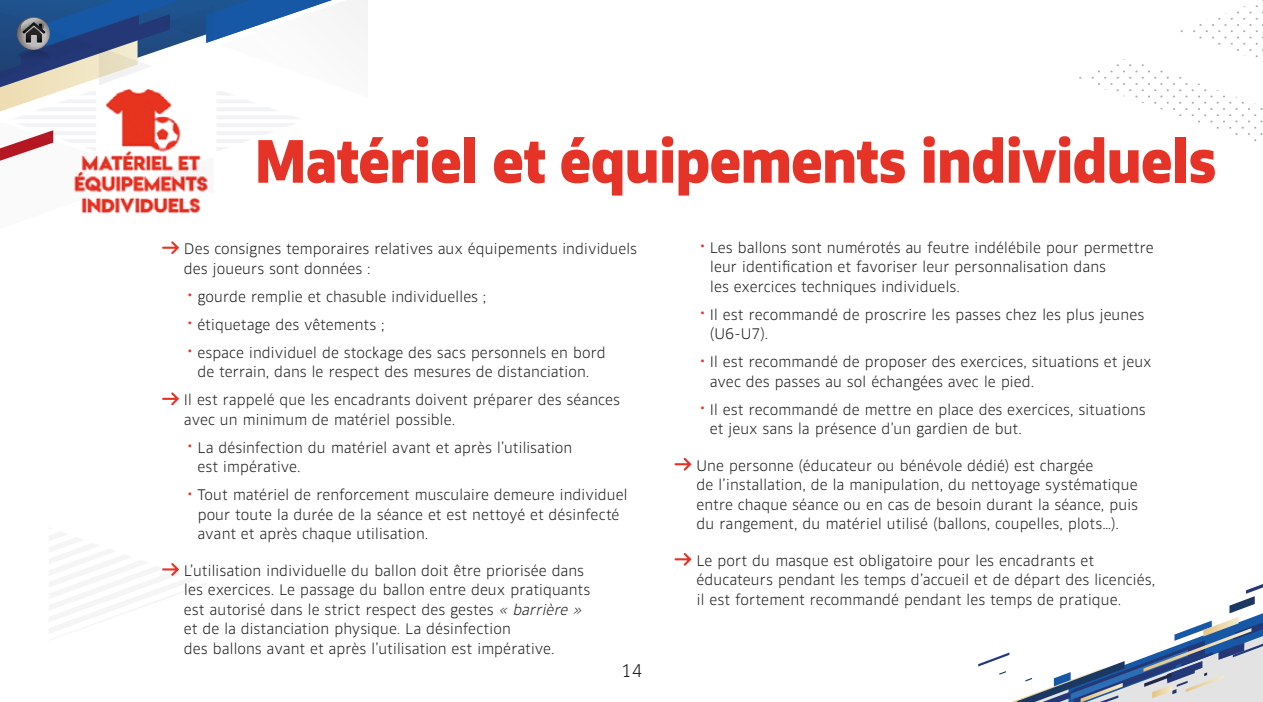
<style>
.page{position:relative;width:1263px;height:702px;background:#fff}
.page>*{position:absolute;margin:0;border:0;box-sizing:border-box;transform-origin:0 0}
.t1{font:60px "FFF Equipe Black";letter-spacing:-.01em;color:#e63328;scale:.92 1}
.t2{font:18px "FFF Equipe Light";color:#1d1d1b}
.t3{font:15px/19.5px "FFF Equipe Light";letter-spacing:-.01em;color:#1d1d1b}
.s1{color:#e63328}
.s2{font-style:italic}
</style>
<div class="page">
<svg style="left:978px;top:584px;width:285px;height:118px"></svg>
<svg style="left:1079px;top:0;width:184px;height:142px"></svg>
<svg style="left:0;top:0;width:368px;height:254px"></svg>
<svg style="left:162px;top:392px;width:17px;height:14px"></svg>
<svg style="left:49px;top:528px;width:157px;height:110px"></svg>
<svg style="left:674px;top:457px;width:18px;height:14px"></svg>
<svg style="left:674px;top:553px;width:18px;height:13px"></svg>
<h1 class="t1" style="left:255px;top:124px;width:1046px">Matériel et équipements individuels</h1>
<p class="t3" style="left:184px;top:239px;width:455px">Des consignes temporaires relatives aux équipements individuels des joueurs sont données :</p>
<p class="t3" style="left:188px;top:286px;width:300px"><span class="s1">•</span> gourde remplie et chasuble individuelles ;</p>
<p class="t3" style="left:188px;top:314px;width:199px"><span class="s1">•</span> étiquetage des vêtements ;</p>
<p class="t3" style="left:188px;top:342px;width:420px;text-align:center"><span class="s1">•</span> espace individuel de stockage des sacs personnels en bord de terrain, dans le respect des mesures de distanciation.</p>
<p class="t3" style="left:184px;top:390px;width:437px">Il est rappelé que les encadrants doivent préparer des séances avec un minimum de matériel possible.</p>
<p class="t3" style="left:197px;top:437px;width:376px;text-indent:-10px"><span class="s1">•</span> La désinfection du matériel avant et après l’utilisation est impérative.</p>
<p class="t3" style="left:197px;top:485px;width:432px;text-indent:-10px"><span class="s1">•</span> Tout matériel de renforcement musculaire demeure individuel pour toute la durée de la séance et est nettoyé et désinfecté avant et après chaque utilisation.</p>
<p class="t3" style="left:184px;top:560px;width:408px">L’utilisation individuelle du ballon doit être priorisée dans les exercices. Le passage du ballon entre deux pratiquants est autorisé dans le strict respect des gestes <span class="s2">« barrière » </span>et de la distanciation physique. La désinfection<br>des ballons avant et après l’utilisation est impérative.</p>
<p class="t2" style="left:620px;top:660px;width:23px">14</p>
<p class="t3" style="left:710px;top:237px;width:445px;text-indent:-10px"><span class="s1">•</span> Les ballons sont numérotés au feutre indélébile pour permettre leur identification et favoriser leur personnalisation dans<br>les exercices techniques individuels.</p>
<p class="t3" style="left:710px;top:304px;width:436px;text-indent:-10px"><span class="s1">•</span> Il est recommandé de proscrire les passes chez les plus jeunes (U6-U7).</p>
<p class="t3" style="left:710px;top:352px;width:443px;text-indent:-10px"><span class="s1">•</span> Il est recommandé de proposer des exercices, situations et jeux avec des passes au sol échangées avec le pied.</p>
<p class="t3" style="left:710px;top:399px;width:437px;text-indent:-10px"><span class="s1">•</span> Il est recommandé de mettre en place des exercices, situations et jeux sans la présence d’un gardien de but.</p>
<p class="t3" style="left:696px;top:455px;width:443px">Une personne (éducateur ou bénévole dédié) est chargée<br>de l’installation, de la manipulation, du nettoyage systématique entre chaque séance ou en cas de besoin durant la séance, puis du rangement, du matériel utilisé (ballons, coupelles, plots…).</p>
<p class="t3" style="left:696px;top:550px;width:460px">Le port du masque est obligatoire pour les encadrants et éducateurs pendant les temps d’accueil et de départ des licenciés, il est fortement recommandé pendant les temps de pratique.</p>
</div>
